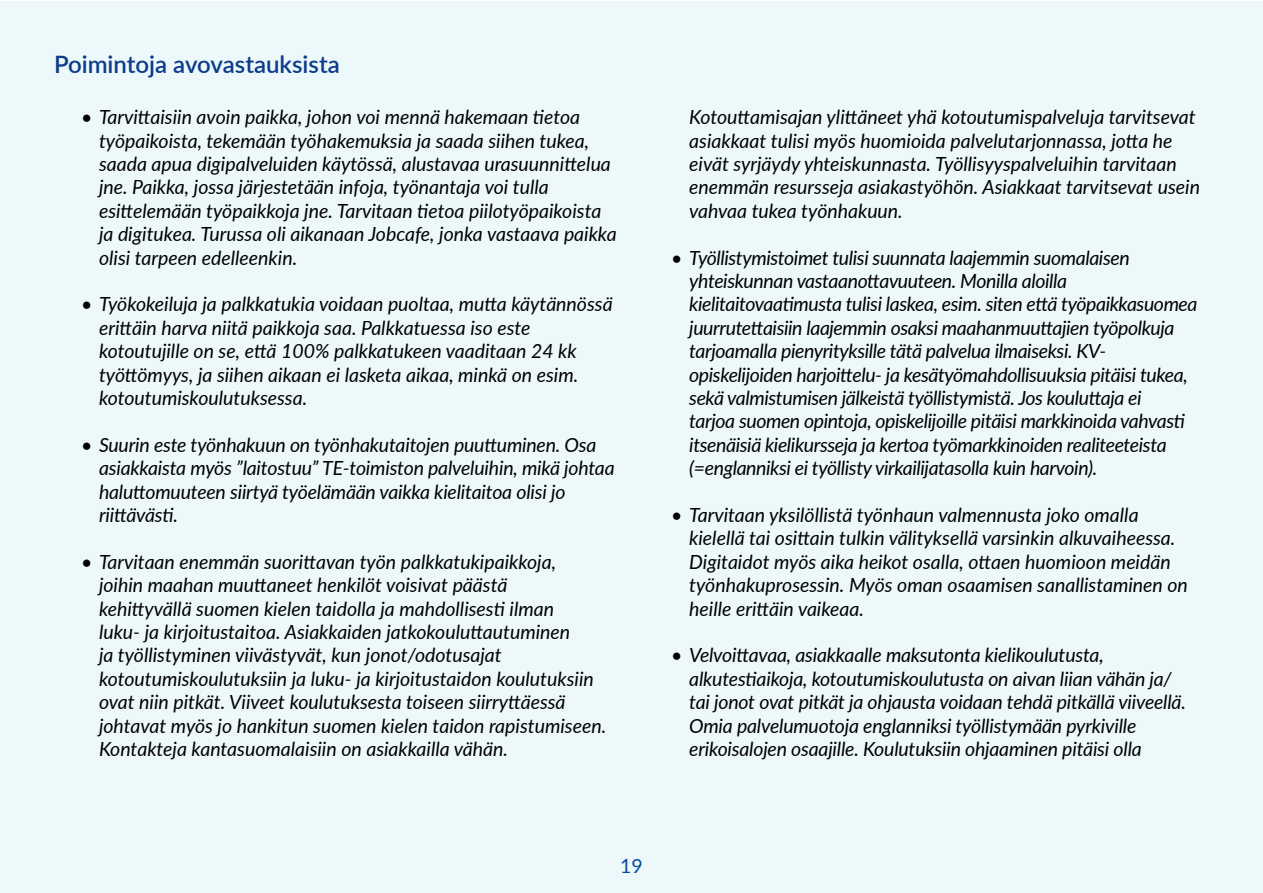
<style>
.page{position:relative;width:1263px;height:893px;background:#fff}
.page>*{position:absolute;margin:0;border:0;box-sizing:border-box;transform-origin:0 0}
.OTS_2_h3{font:600 24px "Lato";color:#0c3c8a}
.bullets_1_sis{font:italic 19.5px/23.4px "Lato";letter-spacing:-.005em;color:#000}
.t1{font:19.5px "Lato";color:#074b9c}
</style>
<div class="page">
<div style="left:0;top:2px;width:1263px;height:891px;background:#ecf8fa"></div>
<h3 class="OTS_2_h3" style="left:54px;top:47px;width:287px">Poimintoja avovastauksista</h3>
<p class="bullets_1_sis" style="left:99px;top:105px;width:519px;text-indent:-18px">• Tarvittaisiin avoin paikka, johon voi mennä hakemaan tietoa työpaikoista, tekemään työhakemuksia ja saada siihen tukea, saada apua digipalveluiden käytössä, alustavaa urasuunnittelua jne. Paikka, jossa järjestetään infoja, työnantaja voi tulla esittelemään työpaikkoja jne. Tarvitaan tietoa piilotyöpaikoista ja digitukea. Turussa oli aikanaan Jobcafe, jonka vastaava paikka olisi tarpeen edelleenkin.</p>
<p class="bullets_1_sis" style="left:99px;top:292px;width:515px;text-indent:-18px">• Työkokeiluja ja palkkatukia voidaan puoltaa, mutta käytännössä erittäin harva niitä paikkoja saa. Palkkatuessa iso este kotoutujille on se, että 100% palkkatukeen vaaditaan 24 kk työttömyys, ja siihen aikaan ei lasketa aikaa, minkä on esim. kotoutumiskoulutuksessa.</p>
<p class="bullets_1_sis" style="left:99px;top:432px;width:517px;text-indent:-18px">• Suurin este työnhakuun on työnhakutaitojen puuttuminen. Osa asiakkaista myös ”laitostuu” TE-toimiston palveluihin, mikä johtaa haluttomuuteen siirtyä työelämään vaikka kielitaitoa olisi jo riittävästi.</p>
<p class="bullets_1_sis" style="left:99px;top:549px;width:509px;text-indent:-18px">• Tarvitaan enemmän suorittavan työn palkkatukipaikkoja,<br>joihin maahan muuttaneet henkilöt voisivat päästä<br>kehittyvällä suomen kielen taidolla ja mahdollisesti ilman<br>luku- ja kirjoitustaitoa. Asiakkaiden jatkokouluttautuminen<br>ja työllistyminen viivästyvät, kun jonot/odotusajat kotoutumiskoulutuksiin ja luku- ja kirjoitustaidon koulutuksiin ovat niin pitkät. Viiveet koulutuksesta toiseen siirryttäessä johtavat myös jo hankitun suomen kielen taidon rapistumiseen.<br>Kontakteja kantasuomalaisiin on asiakkailla vähän.</p>
<p class="bullets_1_sis" style="left:689px;top:105px;width:512px">Kotouttamisajan ylittäneet yhä kotoutumispalveluja tarvitsevat asiakkaat tulisi myös huomioida palvelutarjonnassa, jotta he eivät syrjäydy yhteiskunnasta. Työllisyyspalveluihin tarvitaan enemmän resursseja asiakastyöhön. Asiakkaat tarvitsevat usein vahvaa tukea työnhakuun.</p>
<p class="bullets_1_sis" style="left:689px;top:245px;width:510px;text-indent:-18px">• Työllistymistoimet tulisi suunnata laajemmin suomalaisen yhteiskunnan vastaanottavuuteen. Monilla aloilla kielitaitovaatimusta tulisi laskea, esim. siten että työpaikkasuomea juurrutettaisiin laajemmin osaksi maahanmuuttajien työpolkuja tarjoamalla pienyrityksille tätä palvelua ilmaiseksi. KV&shy;opiskelijoiden harjoittelu- ja kesätyömahdollisuuksia pitäisi tukea, sekä valmistumisen jälkeistä työllistymistä. Jos kouluttaja ei<br>tarjoa suomen opintoja, opiskelijoille pitäisi markkinoida vahvasti itsenäisiä kielikursseja ja kertoa työmarkkinoiden realiteeteista (=englanniksi ei työllisty virkailijatasolla kuin harvoin).</p>
<p class="bullets_1_sis" style="left:689px;top:502px;width:500px;text-indent:-18px">• Tarvitaan yksilöllistä työnhaun valmennusta joko omalla kielellä tai osittain tulkin välityksellä varsinkin alkuvaiheessa.<br>Digitaidot myös aika heikot osalla, ottaen huomioon meidän työnhakuprosessin. Myös oman osaamisen sanallistaminen on heille erittäin vaikeaa.</p>
<p class="bullets_1_sis" style="left:689px;top:643px;width:498px;text-indent:-18px">• Velvoittavaa, asiakkaalle maksutonta kielikoulutusta, alkutestiaikoja, kotoutumiskoulutusta on aivan liian vähän ja/ tai jonot ovat pitkät ja ohjausta voidaan tehdä pitkällä viiveellä.<br>Omia palvelumuotoja englanniksi työllistymään pyrkiville erikoisalojen osaajille. Koulutuksiin ohjaaminen pitäisi olla</p>
<p class="t1" style="left:620px;top:852px;width:24px">19</p>
</div>
